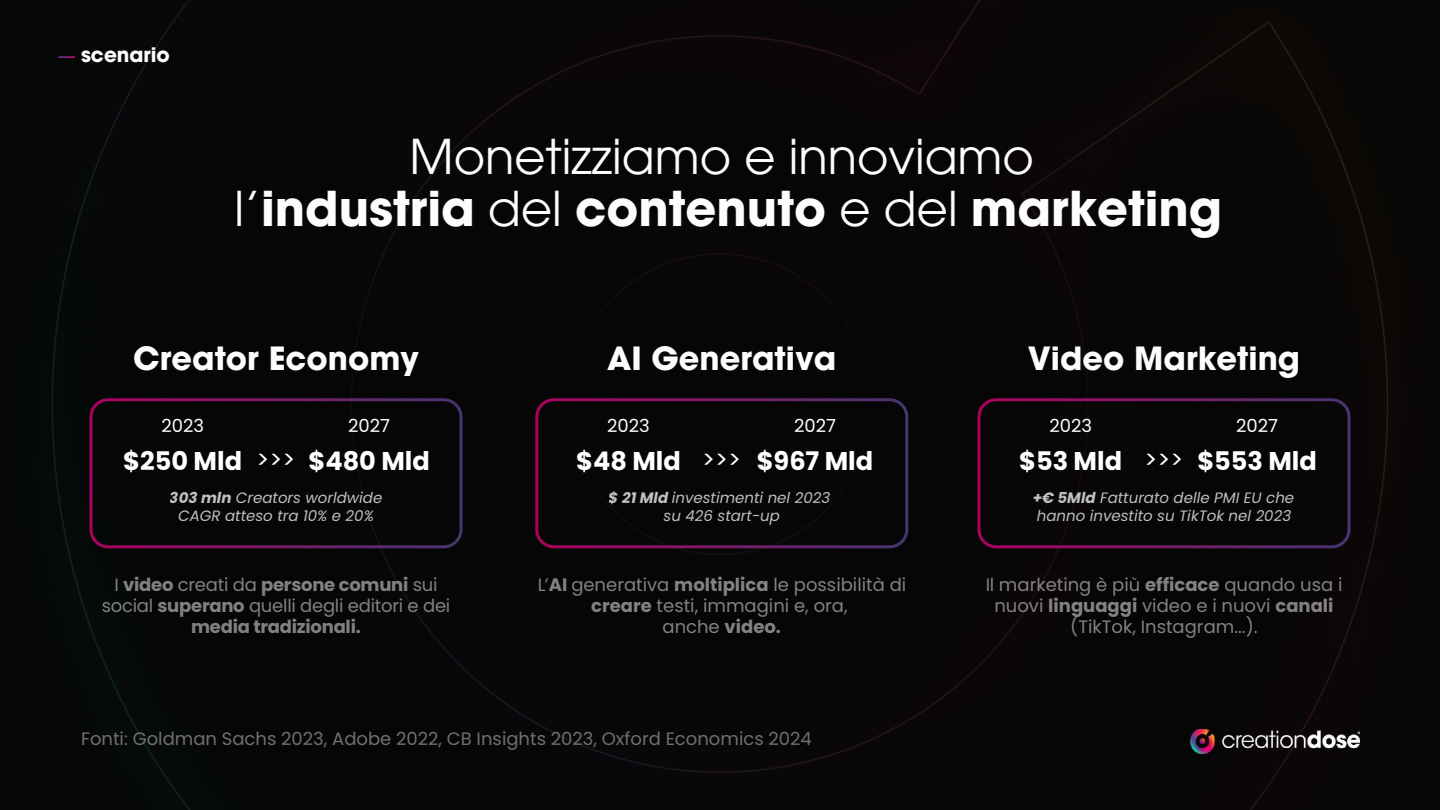
<style>
.page{position:relative;width:1440px;height:810px;background:#060606}
.page>*{position:absolute;margin:0;border:0;box-sizing:border-box;transform-origin:0 0}
.t1{font:48px/52.5px "ITC Avant Garde Pro";color:#fcfdfd;text-align:center}
.t2{font:700 32px "ITC Avant Garde Pro";color:#fcfdfd}
.t3{font:700 25.6px "Poppins";color:#fff}
.t4{font:700 20px "ITC Avant Garde Pro";color:#fff}
.t5{font:18px/21px "Poppins";color:#fff;text-align:center}
.t6{font:700 18px/21px "Poppins";letter-spacing:-.015em;color:#fcfdfd;text-align:center}
.t7{font:18px "Poppins";color:#707070}
.t8{font:italic 15px/18px "Poppins";color:#fff;text-align:center}
.s1{font-weight:700}
.s2{font-weight:400;font-size:24px}
.s3{font-weight:400}
</style>
<div class="page">
<svg style="left:58px;top:56px;width:17px;height:2px"></svg>
<div style="left:89px;top:398px;width:373px;height:150px;background:#060606"></div>
<div style="left:535px;top:398px;width:373px;height:150px;background:#060606"></div>
<div style="left:977px;top:398px;width:373px;height:150px;background:#070606"></div>
<img style="left:1190px;top:729px;width:169px;height:25px">
<p class="t4" style="left:81px;top:47px;width:90px">scenario</p>
<h1 class="t1" style="left:235px;top:136px;width:989px">Monetizziamo e innoviamo<br>l’<span class="s1">industria</span> del <span class="s1">contenuto</span> e del <span class="s1">marketing</span></h1>
<h2 class="t2" style="left:133px;top:347px;width:287px">Creator Economy</h2>
<h2 class="t2" style="left:607px;top:347px;width:231px">AI Generativa</h2>
<h2 class="t2" style="left:1028px;top:347px;width:274px">Video Marketing</h2>
<p class="t5" style="left:161px;top:416px;width:44px">2023</p>
<p class="t5" style="left:348px;top:416px;width:43px">2027</p>
<p class="t5" style="left:607px;top:416px;width:44px">2023</p>
<p class="t5" style="left:794px;top:416px;width:43px">2027</p>
<p class="t5" style="left:1049px;top:416px;width:44px">2023</p>
<p class="t5" style="left:1236px;top:416px;width:43px">2027</p>
<h3 class="t3" style="left:123px;top:443px;width:174px">$250 Mld <span class="s2">&gt;&gt;&gt;</span></h3>
<h3 class="t3" style="left:308px;top:443px;width:123px">$480 Mld</h3>
<h3 class="t3" style="left:576px;top:443px;width:166px">$48 Mld <span class="s2">&gt;&gt;&gt;</span></h3>
<h3 class="t3" style="left:757px;top:443px;width:118px">$967 Mld</h3>
<h3 class="t3" style="left:1019px;top:443px;width:166px">$53 Mld <span class="s2">&gt;&gt;&gt;</span></h3>
<h3 class="t3" style="left:1197px;top:443px;width:121px">$553 Mld</h3>
<p class="t8" style="left:170px;top:488px;width:214px"><span class="s1">303 mln</span> Creators worldwide<br>CAGR atteso tra 10% e 20%</p>
<p class="t8" style="left:609px;top:488px;width:223px"><span class="s1">$ 21 Mld</span> investimenti nel 2023 su 426 start-up</p>
<p class="t8" style="left:1033px;top:488px;width:263px;text-align:left"><span class="s1">+€ 5Mld</span> Fatturato delle PMI EU che hanno investito su TikTok nel 2023</p>
<p class="t6" style="left:102px;top:574px;width:350px"><span class="s3">I</span> video <span class="s3">creati da</span> persone comuni <span class="s3">sui social</span> superano <span class="s3">quelli degli editori e dei </span>media tradizionali.</p>
<p class="t5" style="left:537px;top:574px;width:371px">L’<span class="s1">AI</span> generativa <span class="s1">moltiplica</span> le possibilità di <span class="s1">creare</span> testi, immagini e, ora,<br>anche <span class="s1">video.</span></p>
<p class="t5" style="left:985px;top:574px;width:359px">Il marketing è più <span class="s1">efficace</span> quando usa i nuovi <span class="s1">linguaggi</span> video e i nuovi <span class="s1">canali </span>(TikTok, Instagram...).</p>
<p class="t7" style="left:81px;top:726px;width:732px">Fonti: Goldman Sachs 2023, Adobe 2022, CB Insights 2023, Oxford Economics 2024</p>
</div>
